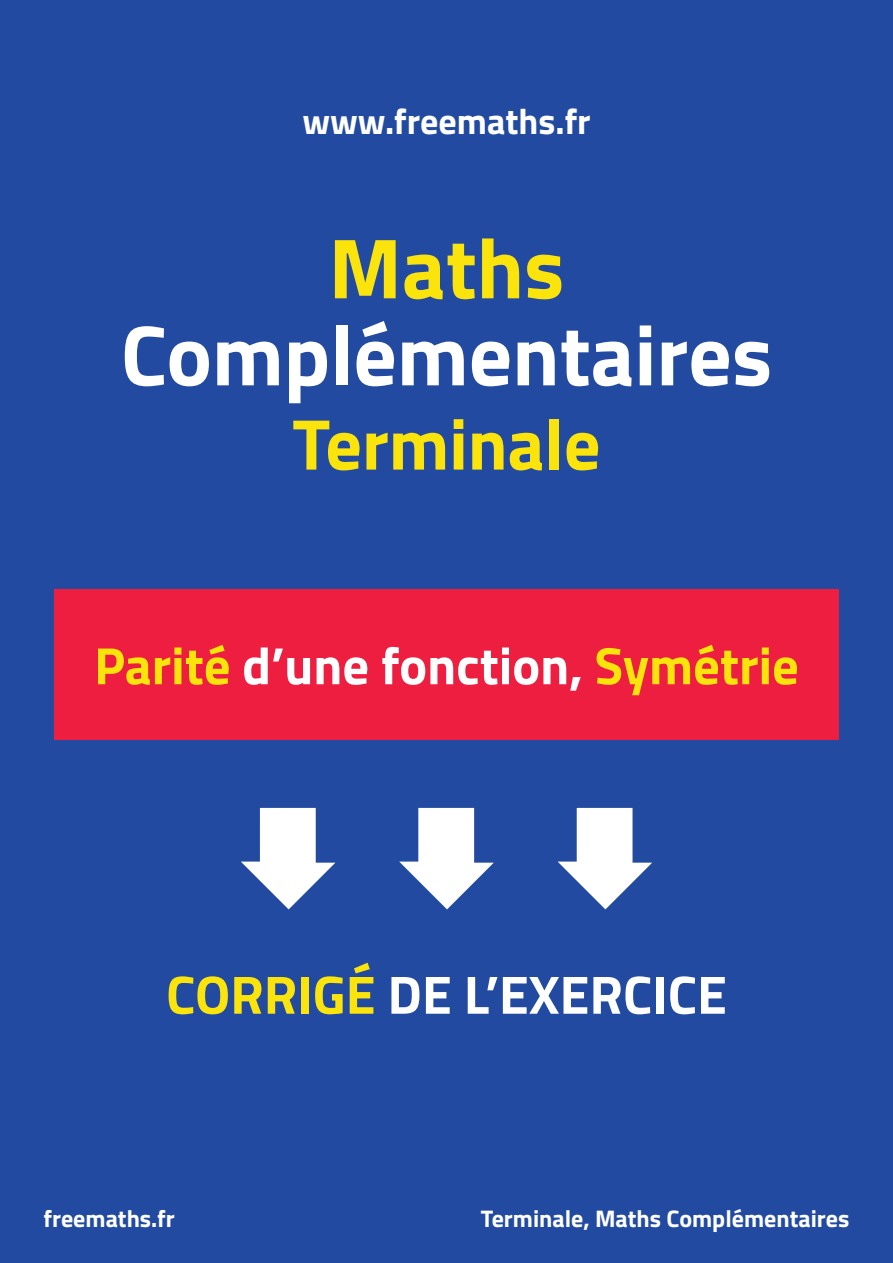
<style>
.page{position:relative;width:893px;height:1263px;background:#214aa0}
.page>*{position:absolute;margin:0;border:0;box-sizing:border-box;transform-origin:0 0}
.t1{font:700 85.5px "Titillium";color:#fff}
.t2{font:700 85.5px "Titillium";color:#fbe30c}
.t3{font:700 72px "Titillium";color:#fbe30c}
.t4{font:700 54px "Titillium";color:#fff}
.t5{font:700 52.5px "Titillium";color:#fbe30c}
.t6{font:700 36px "Titillium";color:#fff}
.t7{font:700 24px "Titillium";color:#fff}
.s1{color:#fff}
.s2{color:#fbe30c}
</style>
<div class="page">
<svg style="left:241px;top:808px;width:94px;height:101px"></svg>
<svg style="left:399px;top:808px;width:95px;height:101px"></svg>
<svg style="left:558px;top:808px;width:94px;height:101px"></svg>
<div style="left:54px;top:589px;width:785px;height:151px;background:#ed1e40"></div>
<h3 class="t6" style="left:302px;top:94px;width:290px">www.freemaths.fr</h3>
<h1 class="t2" style="left:329px;top:203px;width:237px">Maths</h1>
<h1 class="t1" style="left:121px;top:290px;width:653px">Complémentaires</h1>
<h2 class="t3" style="left:292px;top:389px;width:310px">Terminale</h2>
<p class="t5" style="left:94px;top:626px;width:706px">Parité <span class="s1">d’une fonction,</span> Symétrie</p>
<h3 class="t4" style="left:166px;top:953px;width:562px"><span class="s2">CORRIGÉ</span> DE L’EXERCICE</h3>
<p class="t7" style="left:44px;top:1200px;width:133px">freemaths.fr</p>
<p class="t7" style="left:481px;top:1200px;width:370px">Terminale, Maths Complémentaires</p>
</div>
